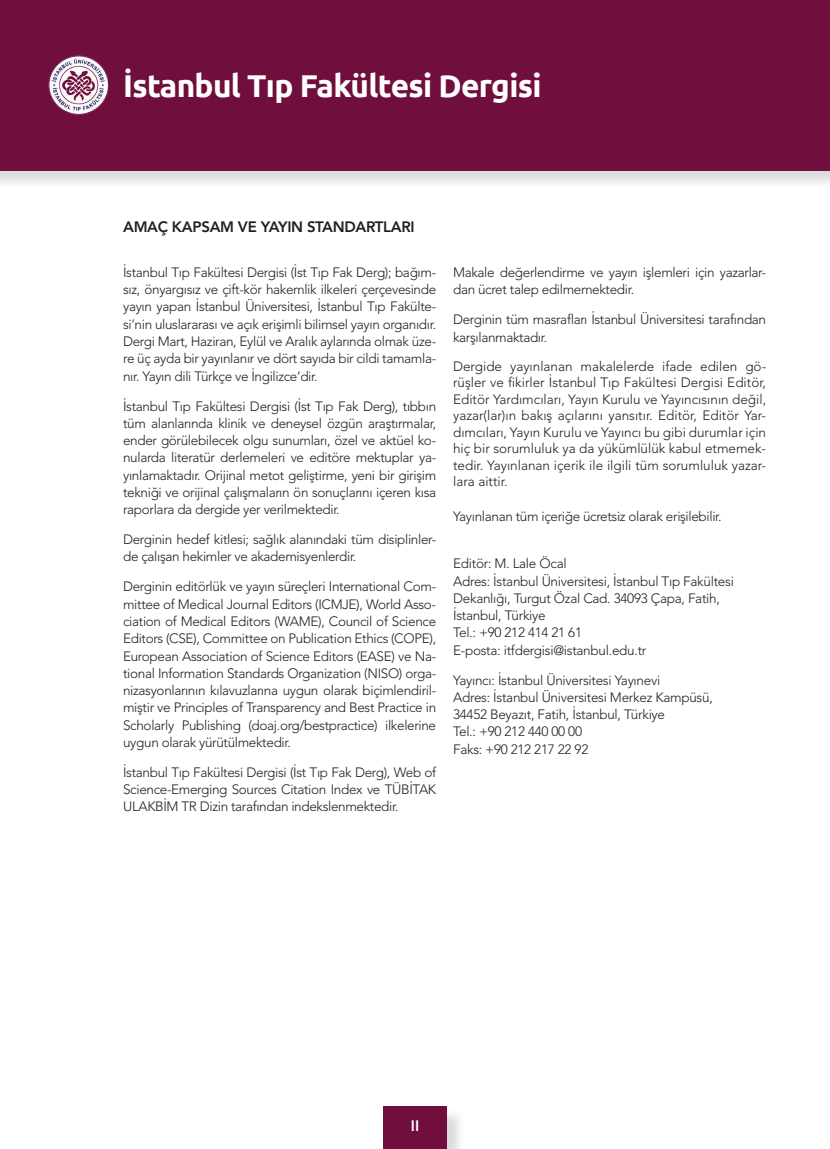
<style>
.page{position:relative;width:830px;height:1149px;background:#fff}
.page>*{position:absolute;margin:0;border:0;box-sizing:border-box;transform-origin:0 0}
.t1{font:700 31.5px "Ubuntu";letter-spacing:-.02em;color:#fff}
.t2{font:800 15px "Avenir LT Std";letter-spacing:-.02em;color:#231f20}
.t3{font:800 15px "Avenir LT Std";color:#fff}
.t4{font:300 13.5px/17.2px "Avenir LT Std";letter-spacing:-.025em;color:#231f20;text-align:justify}
</style>
<div class="page">
<div style="left:385px;top:1108px;width:80px;height:40px;background:#231f20;opacity:.16"></div>
<div style="left:383px;top:1106px;width:63px;height:42px;background:#700f3d"></div>
<div style="left:0;top:0;width:829px;height:189px;background:#231f20;opacity:.16"></div>
<div style="left:0;top:0;width:829px;height:170px;background:#700f3d"></div>
<img style="left:49px;top:55px;width:59px;height:60px">
<h1 class="t1" style="left:123px;top:67px;width:420px">İstanbul Tıp Fakültesi Dergisi</h1>
<p class="t2" style="left:123px;top:218px;width:293px">AMAÇ KAPSAM VE YAYIN STANDARTLARI</p>
<p class="t4" style="left:123px;top:263px;width:314px">İstanbul Tıp Fakültesi Dergisi (İst Tıp Fak Derg); bağım&shy;sız, önyargısız ve çift-kör hakemlik ilkeleri çerçevesinde yayın yapan İstanbul Üniversitesi, İstanbul Tıp Fakülte&shy;si’nin uluslararası ve açık erişimli bilimsel yayın organıdır.<br>Dergi Mart, Haziran, Eylül ve Aralık aylarında olmak üze&shy;re üç ayda bir yayınlanır ve dört sayıda bir cildi tamamla&shy;nır. Yayın dili Türkçe ve İngilizce’dir.</p>
<p class="t4" style="left:123px;top:397px;width:314px">İstanbul Tıp Fakültesi Dergisi (İst Tıp Fak Derg), tıbbın tüm alanlarında klinik ve deneysel özgün araştırmalar, ender görülebilecek olgu sunumları, özel ve aktüel ko&shy;nularda literatür derlemeleri ve editöre mektuplar ya&shy;yınlamaktadır. Orijinal metot geliştirme, yeni bir girişim tekniği ve orijinal çalışmaların ön sonuçlarını içeren kısa raporlara da dergide yer verilmektedir.</p>
<p class="t4" style="left:123px;top:530px;width:314px">Derginin hedef kitlesi; sağlık alanındaki tüm disiplinler&shy;de çalışan hekimler ve akademisyenlerdir.</p>
<p class="t4" style="left:123px;top:578px;width:314px">Derginin editörlük ve yayın süreçleri International Com&shy;mittee of Medical Journal Editors (ICMJE), World Asso&shy;ciation of Medical Editors (WAME), Council of Science Editors (CSE), Committee on Publication Ethics (COPE), European Association of Science Editors (EASE) ve Na&shy;tional Information Standards Organization (NISO) orga&shy;nizasyonlarının kılavuzlarına uygun olarak biçimlendiril&shy;miştir ve Principles of Transparency and Best Practice in Scholarly Publishing (doaj.org/bestpractice) ilkelerine uygun olarak yürütülmektedir.</p>
<p class="t4" style="left:123px;top:763px;width:314px">İstanbul Tıp Fakültesi Dergisi (İst Tıp Fak Derg), Web of Science-Emerging Sources Citation Index ve TÜBİTAK ULAKBİM TR Dizin tarafından indekslenmektedir.</p>
<p class="t4" style="left:453px;top:263px;width:314px">Makale değerlendirme ve yayın işlemleri için yazarlar&shy;dan ücret talep edilmemektedir.</p>
<p class="t4" style="left:453px;top:311px;width:314px">Derginin tüm masrafları İstanbul Üniversitesi tarafından karşılanmaktadır.</p>
<p class="t4" style="left:453px;top:358px;width:314px;line-height:16.5px">Dergide yayınlanan makalelerde ifade edilen gö&shy;rüşler ve fikirler İstanbul Tıp Fakültesi Dergisi Editör, Editör Yardımcıları, Yayın Kurulu ve Yayıncısının değil, yazar(lar)ın bakış açılarını yansıtır. Editör, Editör Yar&shy;dımcıları, Yayın Kurulu ve Yayıncı bu gibi durumlar için hiç bir sorumluluk ya da yükümlülük kabul etmemek&shy;tedir. Yayınlanan içerik ile ilgili tüm sorumluluk yazar&shy;lara aittir.</p>
<p class="t4" style="left:453px;top:507px;width:270px">Yayınlanan tüm içeriğe ücretsiz olarak erişilebilir.</p>
<p class="t4" style="left:453px;top:554px;width:282px;text-align:left">Editör: M. Lale Öcal<br>Adres: İstanbul Üniversitesi, İstanbul Tıp Fakültesi Dekanlığı, Turgut Özal Cad. 34093 Çapa, Fatih, İstanbul, Türkiye<br>Tel.: +90 212 414 21 61<br>E-posta: itfdergisi@istanbul.edu.tr</p>
<p class="t4" style="left:453px;top:671px;width:261px;text-align:left">Yayıncı: İstanbul Üniversitesi Yayınevi<br>Adres: İstanbul Üniversitesi Merkez Kampüsü, 34452 Beyazıt, Fatih, İstanbul, Türkiye<br>Tel.: +90 212 440 00 00<br>Faks: +90 212 217 22 92</p>
<p class="t3" style="left:410px;top:1115px;width:10px">II</p>
</div>
